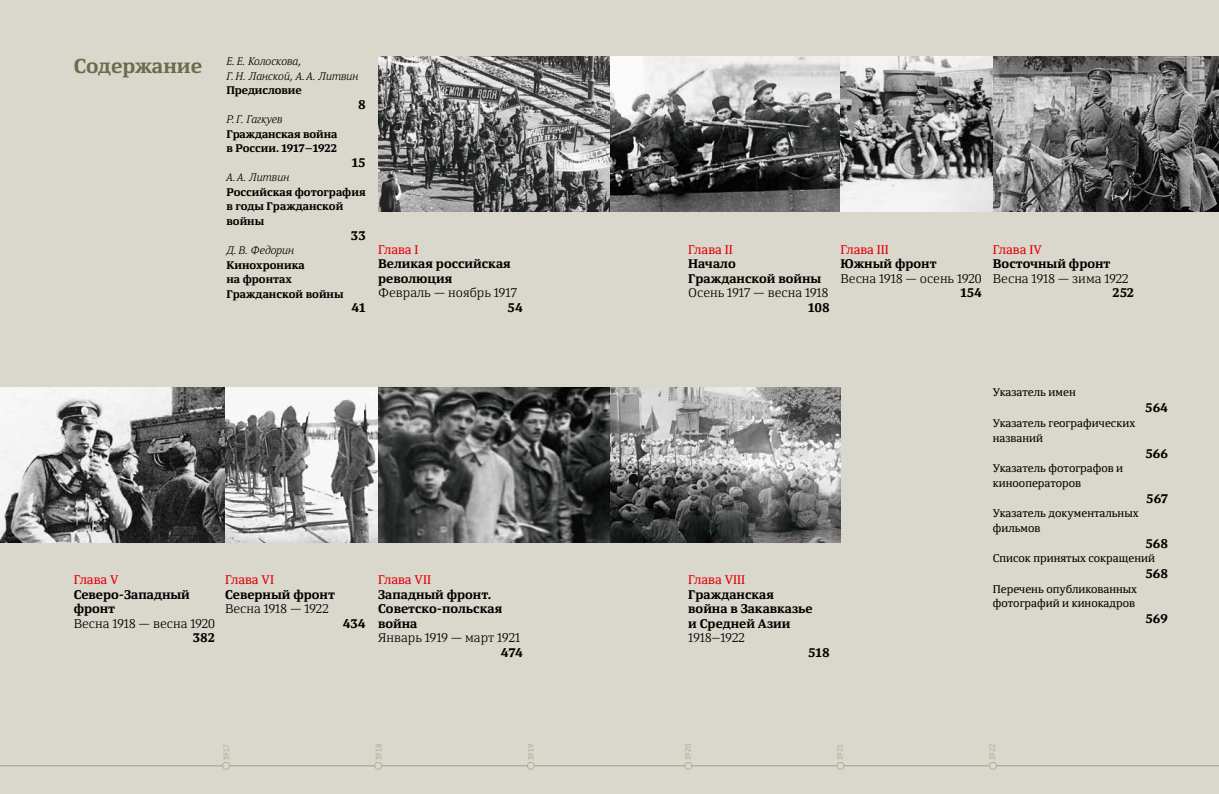
<style>
.page{position:relative;width:1219px;height:794px;background:#dad8cc}
.page>*{position:absolute;margin:0;border:0;box-sizing:border-box;transform-origin:0 0}
.t1{font:700 20px "Yefimov Serif";color:#6d6b4d}
.t2{font:700 12.5px/14.5px "Yefimov Serif";color:#000}
.t3{font:300 12.5px "Yefimov Serif";color:#000}
.t4{font:12.5px "Yefimov Serif";color:#e3000b}
.t5{font:11px/14.5px "Yefimov Serif";color:#000}
.t6{font:700 11px/14.5px "Yefimov Serif";color:#000}
.t7{font:italic 300 11px/14.5px "Yefimov Serif";color:#000}
.t8{font:8px "Yefimov Sans";color:#b1af9b}
</style>
<div class="page">
<hr style="left:0;top:765px;width:1219px;height:1px;background:#b1af9b">
<div style="left:527px;top:762px;width:7px;height:7px;background:#dad8cc;border-radius:50%"></div>
<div style="left:527px;top:762px;width:8px;height:7px;border:1px solid #b1af9b;border-radius:50%"></div>
<div style="left:375px;top:762px;width:7px;height:7px;background:#dad8cc;border-radius:50%"></div>
<div style="left:374px;top:762px;width:8px;height:7px;border:1px solid #b1af9b;border-radius:50%"></div>
<div style="left:223px;top:762px;width:6px;height:7px;background:#dad8cc;border-radius:50%"></div>
<div style="left:222px;top:762px;width:8px;height:7px;border:1px solid #b1af9b;border-radius:50%"></div>
<div style="left:685px;top:762px;width:7px;height:7px;background:#dad8cc;border-radius:50%"></div>
<div style="left:685px;top:762px;width:7px;height:7px;border:1px solid #b1af9b;border-radius:50%"></div>
<div style="left:837px;top:762px;width:7px;height:7px;background:#dad8cc;border-radius:50%"></div>
<div style="left:837px;top:762px;width:7px;height:7px;border:1px solid #b1af9b;border-radius:50%"></div>
<div style="left:989px;top:762px;width:7px;height:7px;background:#dad8cc;border-radius:50%"></div>
<div style="left:989px;top:762px;width:8px;height:7px;border:1px solid #b1af9b;border-radius:50%"></div>
<img style="left:378px;top:56px;width:841px;height:155px">
<img style="left:609px;top:387px;width:231px;height:155px">
<img style="left:0;top:387px;width:609px;height:155px">
<h1 class="t1" style="left:74px;top:54px;width:130px">Содержание</h1>
<p class="t7" style="left:226px;top:54px;width:134px">Е.Е. Колоскова,<br>Г.Н. Ланской, А.А. Литвин</p>
<p class="t6" style="left:226px;top:83px;width:77px">Предисловие</p>
<p class="t7" style="left:226px;top:112px;width:58px">Р. Г. Гагкуев</p>
<p class="t6" style="left:226px;top:127px;width:112px">Гражданская война в России. 1917–1922</p>
<p class="t2" style="left:358px;top:97px;width:9px">8</p>
<p class="t2" style="left:352px;top:155px;width:15px">15</p>
<p class="t7" style="left:226px;top:170px;width:64px">А.А. Литвин</p>
<p class="t6" style="left:226px;top:185px;width:141px">Российская фотография в годы Гражданской войны</p>
<p class="t2" style="left:351px;top:228px;width:16px">33</p>
<p class="t7" style="left:226px;top:243px;width:69px">Д.В. Федорин</p>
<p class="t6" style="left:226px;top:257px;width:119px">Кинохроника<br>на фронтах<br>Гражданской войны</p>
<p class="t2" style="left:352px;top:300px;width:16px">41</p>
<p class="t4" style="left:378px;top:242px;width:42px">Глава I</p>
<p class="t2" style="left:378px;top:257px;width:134px">Великая российская революция</p>
<p class="t3" style="left:378px;top:285px;width:140px">Февраль — ноябрь 1917</p>
<p class="t2" style="left:508px;top:300px;width:17px">54</p>
<p class="t4" style="left:74px;top:572px;width:46px">Глава V</p>
<p class="t2" style="left:74px;top:587px;width:118px">Северо-Западный фронт</p>
<p class="t3" style="left:74px;top:616px;width:143px">Весна 1918 — весна 1920</p>
<p class="t2" style="left:193px;top:630px;width:24px">382</p>
<p class="t4" style="left:225px;top:572px;width:50px">Глава VI</p>
<p class="t2" style="left:225px;top:587px;width:111px">Северный фронт</p>
<p class="t3" style="left:225px;top:601px;width:105px">Весна 1918 — 1922</p>
<p class="t2" style="left:343px;top:616px;width:24px">434</p>
<p class="t4" style="left:378px;top:572px;width:54px">Глава VII</p>
<p class="t2" style="left:378px;top:587px;width:126px">Западный фронт.<br>Советско-польская война</p>
<p class="t3" style="left:378px;top:630px;width:144px">Январь 1919 — март 1921</p>
<p class="t2" style="left:501px;top:645px;width:23px">474</p>
<p class="t4" style="left:688px;top:242px;width:46px">Глава II</p>
<p class="t2" style="left:688px;top:257px;width:135px">Начало<br>Гражданской войны</p>
<p class="t3" style="left:688px;top:285px;width:142px">Осень 1917 — весна 1918</p>
<p class="t2" style="left:808px;top:300px;width:23px">108</p>
<p class="t4" style="left:840px;top:242px;width:50px">Глава III</p>
<p class="t2" style="left:840px;top:257px;width:98px">Южный фронт</p>
<p class="t3" style="left:840px;top:271px;width:143px">Весна 1918 — осень 1920</p>
<p class="t2" style="left:960px;top:286px;width:23px">154</p>
<p class="t4" style="left:993px;top:242px;width:50px">Глава IV</p>
<p class="t2" style="left:993px;top:257px;width:119px">Восточный фронт</p>
<p class="t3" style="left:993px;top:271px;width:137px">Весна 1918 — зима 1922</p>
<p class="t2" style="left:1112px;top:286px;width:23px">252</p>
<p class="t4" style="left:688px;top:572px;width:58px">Глава VIII</p>
<p class="t2" style="left:688px;top:587px;width:126px">Гражданская война в Закавказье и Средней Азии</p>
<p class="t3" style="left:688px;top:630px;width:58px">1918–1922</p>
<p class="t2" style="left:808px;top:645px;width:23px">518</p>
<p class="t5" style="left:993px;top:384px;width:84px">Указатель имен</p>
<p class="t5" style="left:993px;top:416px;width:144px">Указатель географических названий</p>
<p class="t5" style="left:993px;top:461px;width:132px">Указатель фотографов и кинооператоров</p>
<p class="t2" style="left:1145px;top:400px;width:24px">564</p>
<p class="t2" style="left:1145px;top:446px;width:24px">566</p>
<p class="t2" style="left:1146px;top:491px;width:23px">567</p>
<p class="t5" style="left:993px;top:506px;width:147px">Указатель документальных фильмов</p>
<p class="t2" style="left:1145px;top:536px;width:24px">568</p>
<p class="t5" style="left:993px;top:551px;width:164px">Список принятых сокращений</p>
<p class="t2" style="left:1145px;top:566px;width:24px">568</p>
<p class="t5" style="left:993px;top:581px;width:146px">Перечень опубликованных фотографий и кинокадров</p>
<p class="t2" style="left:1145px;top:611px;width:24px">569</p>
<p class="t8" style="left:222px;top:760px;width:17px;rotate:-90deg">1917</p>
<p class="t8" style="left:374px;top:760px;width:18px;rotate:-90deg">1918</p>
<p class="t8" style="left:526px;top:760px;width:18px;rotate:-90deg">1919</p>
<p class="t8" style="left:683px;top:760px;width:18px;rotate:-90deg">1920</p>
<p class="t8" style="left:835px;top:760px;width:17px;rotate:-90deg">1921</p>
<p class="t8" style="left:988px;top:760px;width:17px;rotate:-90deg">1922</p>
</div>
